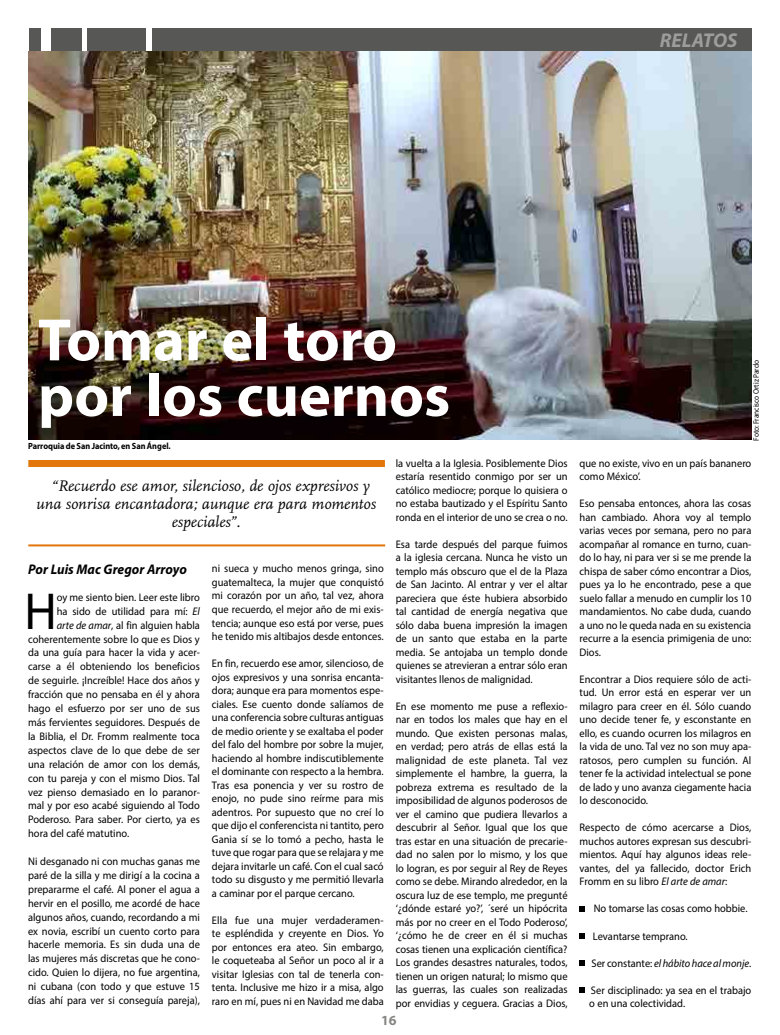
<style>
.page{position:relative;width:780px;height:1035px;background:#fff}
.page>*{position:absolute;margin:0;border:0;box-sizing:border-box;transform-origin:0 0}
.t1{font:700 60.3px/55.6px "Myriad Pro";color:#fff}
.t2{font:52.2px "Myriad Pro";color:#000;scale:.95 1}
.t3{font:italic 700 20px "Myriad Pro";color:#9d9d9c}
.t4{font:italic 16px/18px "Scala";color:#020203;text-align:center}
.t5{font:italic 700 14px "Myriad Pro";color:#000;scale:.96 1}
.t6{font:700 14px "Myriad Pro";color:#878786}
.t7{font:11px/13.5px "Myriad Pro";color:#000;text-align:justify;scale:.95 1}
.t8{font:italic 11px "Myriad Pro";color:#000;scale:.95 1}
.t9{font:700 9px "Myriad Pro";color:#000;scale:.92 1}
.t10{font:8px "Myriad Pro";color:#000;scale:.92 1}
.s1{font-style:italic}
.s2{font-style:normal}
</style>
<div class="page">
<div style="left:256px;top:29px;width:495px;height:22px;background:#575756"></div>
<div style="left:152px;top:29px;width:104px;height:22px;background:#575756"></div>
<div style="left:88px;top:29px;width:58px;height:22px;background:#575756"></div>
<div style="left:52px;top:29px;width:30px;height:22px;background:#575756"></div>
<div style="left:29px;top:29px;width:11px;height:22px;background:#575756"></div>
<img style="left:28px;top:52px;width:723px;height:388px">
<svg style="left:579px;top:906px;width:6px;height:6px"></svg>
<svg style="left:579px;top:933px;width:6px;height:6px"></svg>
<svg style="left:579px;top:960px;width:6px;height:6px"></svg>
<svg style="left:579px;top:987px;width:6px;height:5px"></svg>
<div style="left:28px;top:460px;width:357px;height:7px;background:#e2760a"></div>
<hr style="left:28px;top:544px;width:357px;height:2px;background:#e2760a">
<h3 class="t3" style="left:659px;top:33px;width:79px">RELATOS</h3>
<h1 class="t1" style="left:38px;top:314px;width:413px">Tomar el toro por los cuernos</h1>
<p class="t9" style="left:28px;top:442px;width:156px">Parroquia de San Jacinto, en San Ángel.</p>
<h3 class="t4" style="left:36px;top:478px;width:341px">“Recuerdo ese amor, silencioso, de ojos expresivos y una sonrisa encantadora; aunque era para momentos especiales”.</h3>
<p class="t5" style="left:28px;top:564px;width:167px">Por Luis Mac Gregor Arroyo</p>
<h2 class="t2" style="left:24px;top:585px;width:36px">H</h2>
<p class="t7" style="left:57px;top:591px;width:152px">oy me siento bien. Leer este libro</p>
<p class="t7" style="left:57px;top:604px;width:152px">ha sido de utilidad para mí: <span class="s1">El</span></p>
<p class="t7" style="left:57px;top:618px;width:152px"><span class="s1">arte de amar</span>, al fin alguien habla</p>
<p class="t7" style="left:28px;top:632px;width:182px">coherentemente sobre lo que es Dios y</p>
<p class="t7" style="left:28px;top:646px;width:182px">da una guía para hacer la vida y acer-</p>
<p class="t7" style="left:28px;top:660px;width:182px">carse a él obteniendo los beneficios</p>
<p class="t7" style="left:28px;top:674px;width:182px">de seguirle. ¡Increíble! Hace dos años y</p>
<p class="t7" style="left:28px;top:688px;width:182px">fracción que no pensaba en él y ahora</p>
<p class="t7" style="left:28px;top:702px;width:182px">hago el esfuerzo por ser uno de sus</p>
<p class="t7" style="left:28px;top:716px;width:182px">más fervientes seguidores. Después de</p>
<p class="t7" style="left:28px;top:730px;width:182px">la Biblia, el Dr. Fromm realmente toca</p>
<p class="t7" style="left:28px;top:743px;width:182px">aspectos clave de lo que debe de ser</p>
<p class="t7" style="left:28px;top:757px;width:182px">una relación de amor con los demás,</p>
<p class="t7" style="left:28px;top:771px;width:182px">con tu pareja y con el mismo Dios. Tal</p>
<p class="t7" style="left:28px;top:785px;width:182px">vez pienso demasiado en lo paranor-</p>
<p class="t7" style="left:28px;top:799px;width:182px">mal y por eso acabé siguiendo al Todo</p>
<p class="t7" style="left:28px;top:813px;width:182px">Poderoso. Para saber. Por cierto, ya es</p>
<p class="t7" style="left:28px;top:827px;width:108px">hora del café matutino.</p>
<p class="t7" style="left:28px;top:854px;width:182px;line-height:13.9px">Ni desganado ni con muchas ganas me paré de la silla y me dirigí a la cocina a prepararme el café. Al poner el agua a hervir en el posillo, me acordé de hace algunos años, cuando, recordando a mi ex novia, escribí un cuento corto para hacerle memoria. Es sin duda una de las mujeres más discretas que he cono&shy;cido. Quien lo dijera, no fue argentina, ni cubana (con todo y que estuve 15 días ahí para ver si conseguía pareja),</p>
<p class="t7" style="left:212px;top:561px;width:182px">ni sueca y mucho menos gringa, sino guatemalteca, la mujer que conquistó mi corazón por un año, tal vez, ahora que recuerdo, el mejor año de mi exis&shy;tencia; aunque eso está por verse, pues he tenido mis altibajos desde entonces.</p>
<p class="t7" style="left:212px;top:657px;width:182px">En fin, recuerdo ese amor, silencioso, de ojos expresivos y una sonrisa encanta&shy;dora; aunque era para momentos espe&shy;ciales. Ese cuento donde salíamos de una conferencia sobre culturas antiguas de medio oriente y se exaltaba el poder del falo del hombre por sobre la mujer, haciendo al hombre indiscutiblemente el dominante con respecto a la hembra.<br>Tras esa ponencia y ver su rostro de enojo, no pude sino reírme para mis adentros. Por supuesto que no creí lo que dijo el conferencista ni tantito, pero Gania sí se lo tomó a pecho, hasta le tuve que rogar para que se relajara y me dejara invitarle un café. Con el cual sacó todo su disgusto y me permitió llevarla a caminar por el parque cercano.</p>
<p class="t7" style="left:212px;top:913px;width:182px">Ella fue una mujer verdaderamen&shy;te espléndida y creyente en Dios. Yo por entonces era ateo. Sin embargo, le coqueteaba al Señor un poco al ir a visitar Iglesias con tal de tenerla con&shy;tenta. Inclusive me hizo ir a misa, algo raro en mí, pues ni en Navidad me daba</p>
<p class="t7" style="left:396px;top:457px;width:182px">la vuelta a la Iglesia. Posiblemente Dios estaría resentido conmigo por ser un católico mediocre; porque lo quisiera o no estaba bautizado y el Espíritu Santo ronda en el interior de uno se crea o no.</p>
<p class="t7" style="left:396px;top:538px;width:182px">Esa tarde después del parque fuimos a la iglesia cercana. Nunca he visto un templo más obscuro que el de la Plaza de San Jacinto. Al entrar y ver el altar pareciera que éste hubiera absorbido tal cantidad de energía negativa que sólo daba buena impresión la imagen de un santo que estaba en la parte media. Se antojaba un templo donde quienes se atrevieran a entrar sólo eran visitantes llenos de malignidad.</p>
<p class="t7" style="left:396px;top:700px;width:182px">En ese momento me puse a reflexio&shy;nar en todos los males que hay en el mundo. Que existen personas malas, en verdad; pero atrás de ellas está la malignidad de este planeta. Tal vez simplemente el hambre, la guerra, la pobreza extrema es resultado de la imposibilidad de algunos poderosos de ver el camino que pudiera llevarlos a descubrir al Señor. Igual que los que tras estar en una situación de precarie&shy;dad no salen por lo mismo, y los que lo logran, es por seguir al Rey de Reyes como se debe. Mirando alrededor, en la oscura luz de ese templo, me pregunté ‘¿dónde estaré yo?’, ´seré un hipócrita más por no creer en el Todo Poderoso’, ‘¿cómo he de creer en él si muchas cosas tienen una explicación científica?<br>Los grandes desastres naturales, todos, tienen un origen natural; lo mismo que las guerras, las cuales son realizadas por envidias y ceguera. Gracias a Dios,</p>
<p class="t6" style="left:381px;top:1013px;width:17px">16</p>
<p class="t10" style="left:752px;top:441px;width:89px;rotate:-90deg">Foto: Francisco Ortiz Pardo</p>
<p class="t7" style="left:579px;top:457px;width:182px">que no existe, vivo en un país bananero como México’.</p>
<p class="t7" style="left:579px;top:497px;width:182px">Eso pensaba entonces, ahora las cosas han cambiado. Ahora voy al templo varias veces por semana, pero no para acompañar al romance en turno, cuan&shy;do lo hay, ni para ver si se me prende la chispa de saber cómo encontrar a Dios, pues ya lo he encontrado, pese a que suelo fallar a menudo en cumplir los 10 mandamientos. No cabe duda, cuando a uno no le queda nada en su existencia recurre a la esencia primigenia de uno:<br>Dios.</p>
<p class="t7" style="left:579px;top:673px;width:182px">Encontrar a Dios requiere sólo de acti&shy;tud. Un error está en esperar ver un milagro para creer en él. Sólo cuando uno decide tener fe, y esconstante en ello, es cuando ocurren los milagros en la vida de uno. Tal vez no son muy apa&shy;ratosos, pero cumplen su función. Al tener fe la actividad intelectual se pone de lado y uno avanza ciegamente hacia lo desconocido.</p>
<p class="t7" style="left:579px;top:821px;width:182px">Respecto de cómo acercarse a Dios, muchos autores expresan sus descubri&shy;mientos. Aquí hay algunos ideas rele&shy;vantes, del ya fallecido, doctor Erich Fromm en su libro <span class="s1">El arte de amar</span>:</p>
<p class="t7" style="left:593px;top:902px;width:163px">No tomarse las cosas como hobbie.</p>
<p class="t7" style="left:593px;top:929px;width:101px">Levantarse temprano.</p>
<p class="t8" style="left:591px;top:958px;width:170px"><span class="s2">Ser constante:</span> el hábito hace al monje<span class="s2">.</span></p>
<p class="t7" style="left:589px;top:983px;width:172px">Ser disciplinado: ya sea en el trabajo o en una colectividad.</p>
</div>
